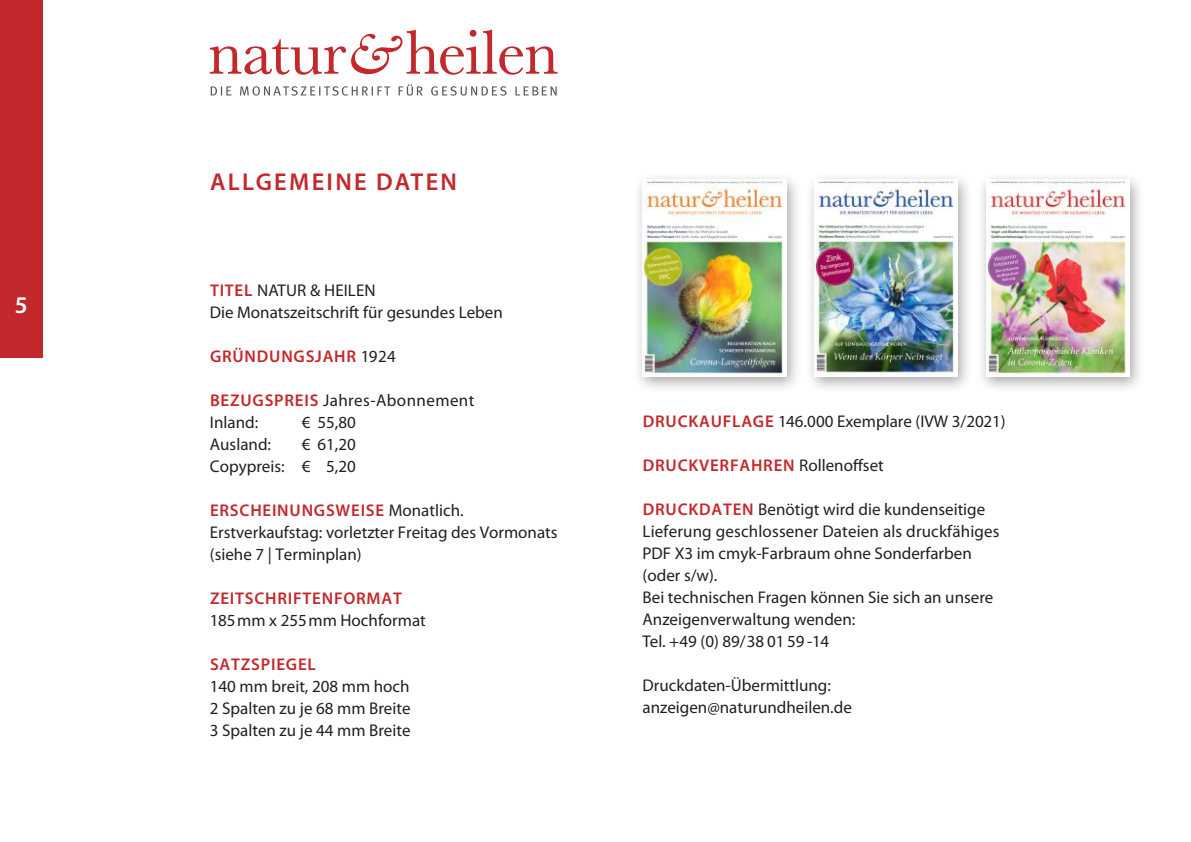
<style>
.page{position:relative;width:1191px;height:842px;background:#fff}
.page>*{position:absolute;margin:0;border:0;box-sizing:border-box;transform-origin:0 0}
.t1{font:600 24.4px "Myriad Pro";letter-spacing:.095em;color:#c3292c}
.t2{font:600 24px "Myriad Pro";color:#fff}
.t3{font:17px/22px "Myriad Pro";color:#241f1f}
.t4{font:600 17px "Myriad Pro";letter-spacing:.045em;color:#c3292c}
.t5{font:17px/22px "Myriad Pro";letter-spacing:.025em;color:#241f1f}
.s1{font-weight:600;color:#c3292c}
.s2{font-weight:400;color:#241f1f}
</style>
<div class="page">
<div style="left:633px;top:172px;width:168px;height:222px;background:#241f1f;opacity:.4"></div>
<img style="left:643px;top:180px;width:143px;height:196px">
<div style="left:805px;top:172px;width:168px;height:222px;background:#241f1f;opacity:.4"></div>
<img style="left:814px;top:180px;width:143px;height:196px">
<div style="left:976px;top:172px;width:169px;height:222px;background:#241f1f;opacity:.4"></div>
<img style="left:986px;top:180px;width:143px;height:196px">
<div style="left:0;top:0;width:43px;height:357px;background:#c3292c"></div>
<svg style="left:210px;top:30px;width:347px;height:45px"></svg>
<svg style="left:211px;top:84px;width:345px;height:12px"></svg>
<h2 class="t2" style="left:15px;top:291px;width:14px">5</h2>
<h1 class="t1" style="left:210px;top:168px;width:248px">ALLGEMEINE DATEN</h1>
<p class="t3" style="left:210px;top:280px;width:294px"><span class="s1">TITEL</span> NATUR &amp; HEILEN<br>Die Monatszeitschrift für gesundes Leben</p>
<p class="t4" style="left:210px;top:347px;width:187px">GRÜNDUNGSJAHR <span class="s2">1924</span></p>
<p class="t5" style="left:210px;top:390px;width:266px"><span class="s1">BEZUGSPREIS</span> Jahres-Abonnement<br>Inland:</p>
<p class="t3" style="left:317px;top:412px;width:40px">55,80</p>
<p class="t3" style="left:210px;top:434px;width:63px">Ausland:</p>
<p class="t3" style="left:317px;top:434px;width:40px">61,20</p>
<p class="t3" style="left:210px;top:456px;width:76px">Copypreis:</p>
<p class="t3" style="left:326px;top:456px;width:31px">5,20</p>
<p class="t3" style="left:210px;top:500px;width:349px"><span class="s1">ERSCHEINUNGSWEISE</span> Monatlich.<br>Erstverkaufstag: vorletzter Freitag des Vormonats (siehe 7 | Terminplan)</p>
<p class="t4" style="left:210px;top:589px;width:193px">ZEITSCHRIFTENFORMAT</p>
<p class="t3" style="left:210px;top:610px;width:217px">185mm x 255mm Hochformat</p>
<p class="t4" style="left:210px;top:655px;width:107px">SATZSPIEGEL</p>
<p class="t3" style="left:210px;top:676px;width:202px;text-align:justify">140 mm breit, 208 mm hoch 2 Spalten zu je 68 mm Breite 3 Spalten zu je 44 mm Breite</p>
<p class="t3" style="left:643px;top:410px;width:364px"><span class="s1">DRUCKAUFLAGE</span> 146.000 Exemplare (IVW 3/2021)</p>
<p class="t4" style="left:643px;top:456px;width:243px">DRUCKVERFAHREN <span class="s2">Rollenoffset</span></p>
<p class="t3" style="left:642px;top:498px;width:358px"><span class="s1">DRUCKDATEN</span> Benötigt wird die kundenseitige Lieferung geschlossener Dateien als druckfähiges PDF X3 im cmyk-Farbraum ohne Sonderfarben (oder s/w).<br>Bei technischen Fragen können Sie sich an unsere Anzeigenverwaltung wenden:<br>Tel. +49 (0) 89/38 01 59 -14</p>
<p class="t3" style="left:642px;top:674px;width:211px">Druckdaten-Übermittlung: anzeigen@naturundheilen.de</p>
</div>
